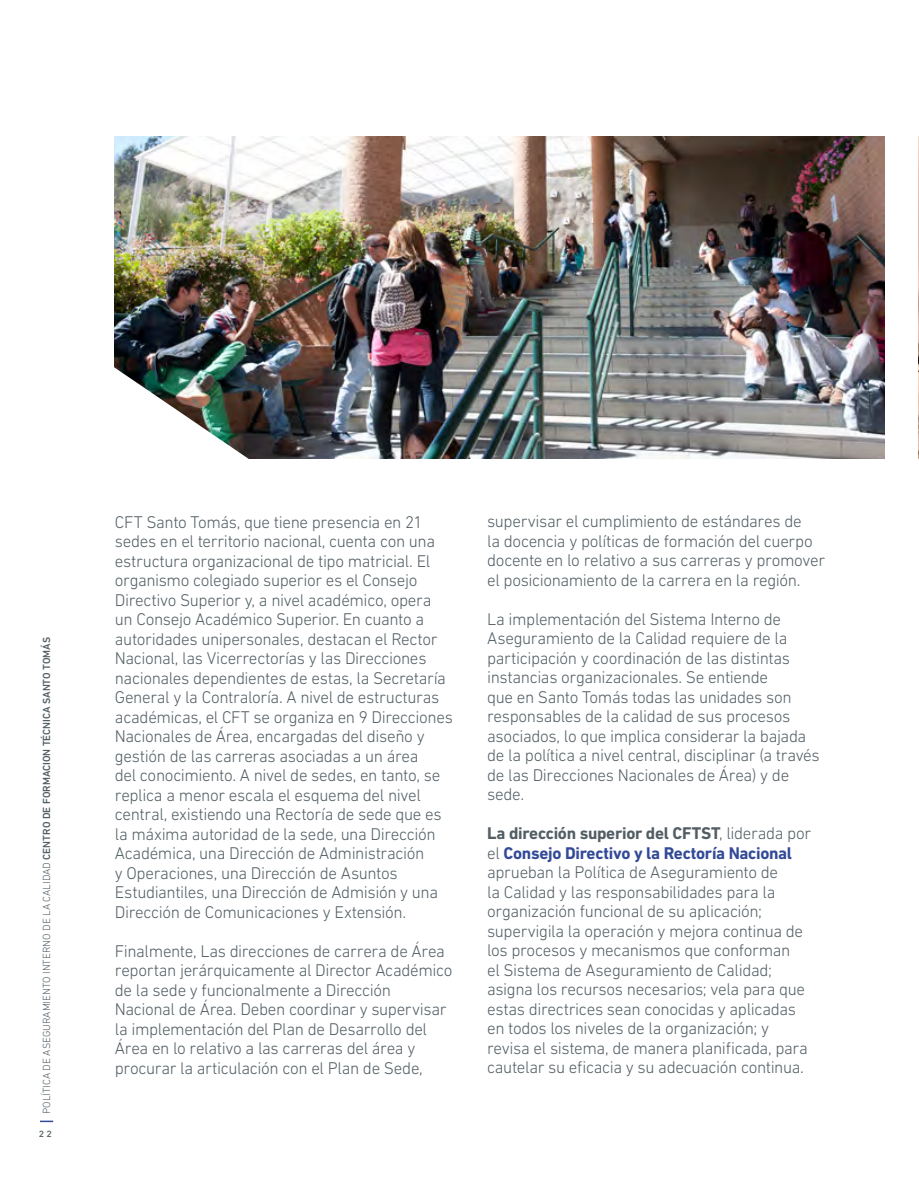
<style>
.page{position:relative;width:919px;height:1191px;background:#fff}
.page>*{position:absolute;margin:0;border:0;box-sizing:border-box;transform-origin:0 0}
.t1{font:300 17.25px/19.5px "DIN Next LT Pro";letter-spacing:-.02em;color:#525e64}
.t2{font:12px "DIN Next LT Pro";color:#525e64}
.t3{font:300 10.5px "DIN Next LT Pro";color:#525e64}
.s1{font-weight:500}
.s2{font-weight:700}
.s3{font-weight:700;color:#324a97}
</style>
<div class="page">
<svg style="left:40px;top:1120px;width:13px;height:2px"></svg>
<img style="left:115px;top:136px;width:769px;height:322px">
<img style="left:114px;top:365px;width:140px;height:94px">
<p class="t3" style="left:41px;top:1114px;width:478px;rotate:-90deg">POLÍTICA DE ASEGURAMIENTO INTERNO DE LA CALIDAD <span class="s1">CENTRO DE FORMACION TÉCNICA SANTO TOMÁS</span></p>
<p class="t2" style="left:39px;top:1126px;width:15px">22</p>
<p class="t1" style="left:115px;top:512px;width:340px">CFT Santo Tomás, que tiene presencia en 21 sedes en el territorio nacional, cuenta con una estructura organizacional de tipo matricial. El organismo colegiado superior es el Consejo Directivo Superior y, a nivel académico, opera un Consejo Académico Superior. En cuanto a autoridades unipersonales, destacan el Rector Nacional, las Vicerrectorías y las Direcciones nacionales dependientes de estas, la Secretaría General y la Contraloría. A nivel de estructuras académicas, el CFT se organiza en 9 Direcciones Nacionales de Área, encargadas del diseño y gestión de las carreras asociadas a un área<br>del conocimiento. A nivel de sedes, en tanto, se replica a menor escala el esquema del nivel central, existiendo una Rectoría de sede que es la máxima autoridad de la sede, una Dirección Académica, una Dirección de Administración<br>y Operaciones, una Dirección de Asuntos Estudiantiles, una Dirección de Admisión y una Dirección de Comunicaciones y Extensión.</p>
<p class="t1" style="left:115px;top:940px;width:339px">Finalmente, Las direcciones de carrera de Área reportan jerárquicamente al Director Académico de la sede y funcionalmente a Dirección Nacional de Área. Deben coordinar y supervisar la implementación del Plan de Desarrollo del Área en lo relativo a las carreras del área y procurar la articulación con el Plan de Sede,</p>
<p class="t1" style="left:487px;top:511px;width:339px">supervisar el cumplimiento de estándares de<br>la docencia y políticas de formación del cuerpo docente en lo relativo a sus carreras y promover el posicionamiento de la carrera en la región.</p>
<p class="t1" style="left:487px;top:609px;width:334px">La implementación del Sistema Interno de Aseguramiento de la Calidad requiere de la participación y coordinación de las distintas instancias organizacionales. Se entiende<br>que en Santo Tomás todas las unidades son responsables de la calidad de sus procesos asociados, lo que implica considerar la bajada de la política a nivel central, disciplinar (a través de las Direcciones Nacionales de Área) y de sede.</p>
<p class="t1" style="left:487px;top:823px;width:325px"><span class="s2">La dirección superior del CFTST</span>, liderada por el <span class="s3">Consejo Directivo y la Rectoría Nacional </span>aprueban la Política de Aseguramiento de<br>la Calidad y las responsabilidades para la organización funcional de su aplicación; supervigila la operación y mejora continua de los procesos y mecanismos que conforman<br>el Sistema de Aseguramiento de Calidad; asigna los recursos necesarios; vela para que estas directrices sean conocidas y aplicadas en todos los niveles de la organización; y revisa el sistema, de manera planificada, para cautelar su eficacia y su adecuación continua.</p>
</div>
